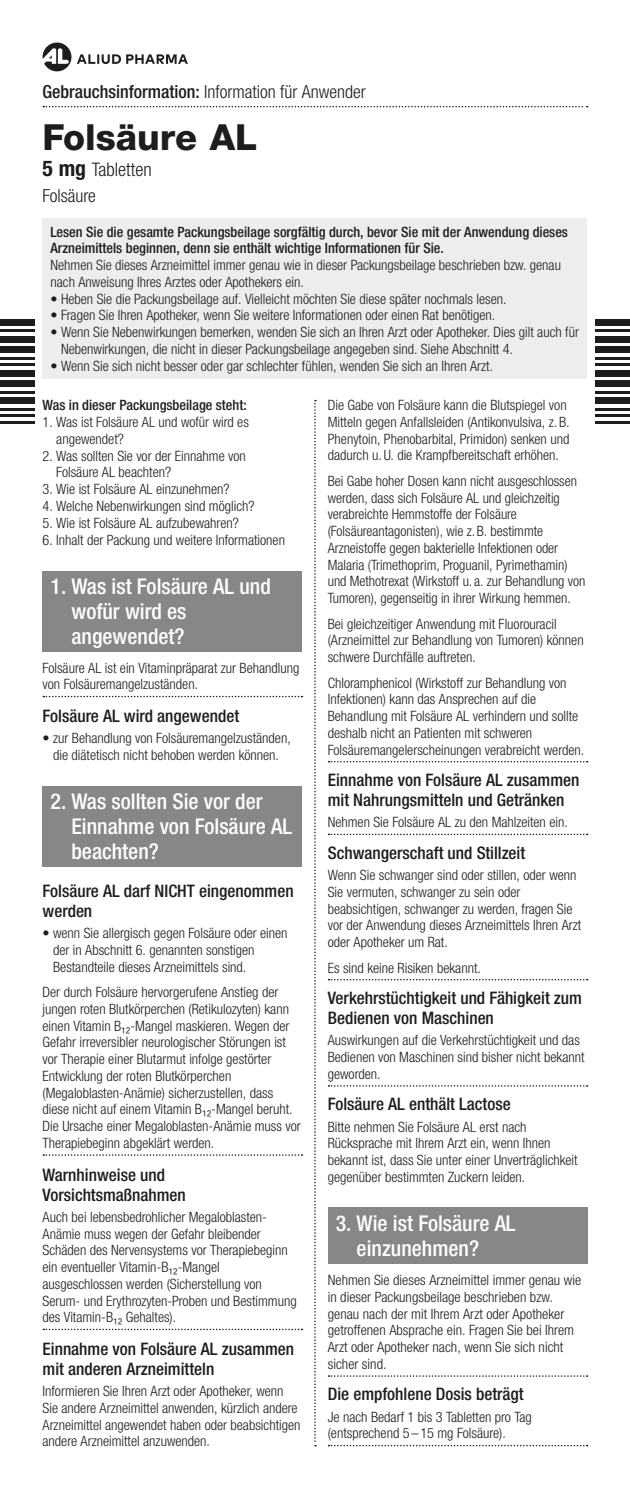
<style>
.page{position:relative;width:630px;height:1489px;background:#fff}
.page>*{position:absolute;margin:0;border:0;box-sizing:border-box;transform-origin:0 0}
.t1{font:800 36px "Helvetica Neue LTW1 G";color:#1d1d1b}
.t2{font:500 condensed 21.75px/24.8px "Helvetica Neue LTW1 G";color:#fff}
.t3{font:300 condensed 18.75px "Helvetica Neue LTW1 G";color:#1d1d1b}
.t4{font:300 condensed 18px "Helvetica Neue LTW1 G";color:#1d1d1b}
.t5{font:500 condensed 17.25px/20px "Helvetica Neue LTW1 G";color:#1d1d1b}
.t6{font:300 condensed 14.25px/16.8px "Helvetica Neue LTW1 G";color:#1d1d1b}
.t7{font:500 condensed 14.25px/16.8px "Helvetica Neue LTW1 G";color:#1d1d1b}
.s1{font-weight:500}
.s2{font-weight:700;font-size:21.75px}
</style>
<div class="page">
<svg style="left:43px;top:106px;width:544px;height:1px"></svg>
<div style="left:43px;top:218px;width:544px;height:160px;background:#ededed"></div>
<svg style="left:43px;top:695px;width:259px;height:2px"></svg>
<svg style="left:43px;top:1154px;width:259px;height:1px"></svg>
<svg style="left:43px;top:1328px;width:259px;height:1px"></svg>
<div style="left:43px;top:570px;width:259px;height:81px;background:#878787"></div>
<div style="left:43px;top:785px;width:259px;height:81px;background:#878787"></div>
<svg style="left:328px;top:761px;width:259px;height:1px"></svg>
<svg style="left:328px;top:833px;width:259px;height:2px"></svg>
<svg style="left:328px;top:979px;width:259px;height:1px"></svg>
<svg style="left:328px;top:1085px;width:259px;height:1px"></svg>
<svg style="left:328px;top:1375px;width:259px;height:1px"></svg>
<svg style="left:328px;top:1444px;width:259px;height:2px"></svg>
<div style="left:327px;top:1207px;width:260px;height:56px;background:#878787"></div>
<svg style="left:314px;top:400px;width:2px;height:1046px"></svg>
<svg style="left:43px;top:43px;width:145px;height:28px"></svg>
<hr style="left:0;top:421px;width:34px;height:2px;background:#1d1d1b">
<hr style="left:0;top:415px;width:34px;height:2px;background:#1d1d1b">
<hr style="left:0;top:408px;width:34px;height:2px;background:#1d1d1b">
<div style="left:0;top:398px;width:34px;height:6px;background:#1d1d1b"></div>
<hr style="left:0;top:391px;width:34px;height:2px;background:#1d1d1b">
<div style="left:0;top:381px;width:34px;height:6px;background:#1d1d1b"></div>
<div style="left:0;top:370px;width:34px;height:6px;background:#1d1d1b"></div>
<hr style="left:0;top:364px;width:34px;height:2px;background:#1d1d1b">
<hr style="left:0;top:357px;width:34px;height:2px;background:#1d1d1b">
<div style="left:0;top:347px;width:34px;height:6px;background:#1d1d1b"></div>
<div style="left:0;top:336px;width:34px;height:6px;background:#1d1d1b"></div>
<hr style="left:0;top:330px;width:34px;height:2px;background:#1d1d1b">
<div style="left:0;top:319px;width:34px;height:6px;background:#1d1d1b"></div>
<hr style="left:595px;top:421px;width:34px;height:2px;background:#1d1d1b">
<hr style="left:595px;top:415px;width:34px;height:2px;background:#1d1d1b">
<hr style="left:595px;top:408px;width:34px;height:2px;background:#1d1d1b">
<div style="left:595px;top:398px;width:34px;height:6px;background:#1d1d1b"></div>
<hr style="left:595px;top:391px;width:34px;height:2px;background:#1d1d1b">
<div style="left:595px;top:381px;width:34px;height:6px;background:#1d1d1b"></div>
<div style="left:595px;top:370px;width:34px;height:6px;background:#1d1d1b"></div>
<hr style="left:595px;top:364px;width:34px;height:2px;background:#1d1d1b">
<hr style="left:595px;top:357px;width:34px;height:2px;background:#1d1d1b">
<div style="left:595px;top:347px;width:34px;height:6px;background:#1d1d1b"></div>
<div style="left:595px;top:336px;width:34px;height:6px;background:#1d1d1b"></div>
<hr style="left:595px;top:330px;width:34px;height:2px;background:#1d1d1b">
<div style="left:595px;top:319px;width:34px;height:6px;background:#1d1d1b"></div>
<p class="t4" style="left:43px;top:81px;width:324px"><span class="s1">Gebrauchsinformation:</span> Information für Anwender</p>
<h1 class="t1" style="left:43px;top:116px;width:216px">Folsäure AL</h1>
<h3 class="t3" style="left:43px;top:158px;width:111px"><span class="s2">5 mg</span> Tabletten</h3>
<p class="t4" style="left:43px;top:185px;width:55px">Folsäure</p>
<p class="t7" style="left:50px;top:223px;width:518px">Lesen Sie die gesamte Packungsbeilage sorgfältig durch, bevor Sie mit der Anwendung dieses<br>Arzneimittels beginnen, denn sie enthält wichtige Informationen für Sie.</p>
<p class="t6" style="left:50px;top:257px;width:511px">Nehmen Sie dieses Arzneimittel immer genau wie in dieser Packungsbeilage beschrieben bzw. genau nach Anweisung Ihres Arztes oder Apothekers ein.</p>
<p class="t6" style="left:50px;top:290px;width:457px">• Heben Sie die Packungsbeilage auf. Vielleicht möchten Sie diese später nochmals lesen.</p>
<p class="t6" style="left:50px;top:307px;width:446px">• Fragen Sie Ihren Apotheker, wenn Sie weitere Informationen oder einen Rat benötigen.</p>
<p class="t6" style="left:61px;top:324px;width:519px;text-indent:-11px">• Wenn Sie Nebenwirkungen bemerken, wenden Sie sich an Ihren Arzt oder Apotheker. Dies gilt auch für<br>Nebenwirkungen, die nicht in dieser Packungsbeilage angegeben sind. Siehe Abschnitt 4.</p>
<p class="t6" style="left:50px;top:357px;width:444px">• Wenn Sie sich nicht besser oder gar schlechter fühlen, wenden Sie sich an Ihren Arzt.</p>
<p class="t7" style="left:43px;top:396px;width:206px">Was in dieser Packungsbeilage steht:</p>
<p class="t6" style="left:56px;top:413px;width:194px;text-indent:-14px">1. Was ist Folsäure AL und wofür wird es angewendet?</p>
<p class="t6" style="left:56px;top:447px;width:191px;text-indent:-14px">2. Was sollten Sie vor der Einnahme von<br>Folsäure AL beachten?</p>
<p class="t6" style="left:43px;top:481px;width:188px">3. Wie ist Folsäure AL einzunehmen?</p>
<p class="t6" style="left:43px;top:498px;width:213px">4. Welche Nebenwirkungen sind möglich?</p>
<p class="t6" style="left:43px;top:514px;width:198px">5. Wie ist Folsäure AL aufzubewahren?</p>
<p class="t6" style="left:43px;top:531px;width:244px">6. Inhalt der Packung und weitere Informationen</p>
<h2 class="t2" style="left:71px;top:574px;width:201px;text-indent:-21px">1. Was ist Folsäure AL und wofür wird es angewendet?</h2>
<p class="t6" style="left:43px;top:659px;width:258px">Folsäure AL ist ein Vitaminpräparat zur Behandlung von Folsäuremangelzuständen.</p>
<p class="t5" style="left:43px;top:706px;width:198px">Folsäure AL wird angewendet</p>
<p class="t6" style="left:43px;top:730px;width:249px;text-align:center">• zur Behandlung von Folsäuremangelzuständen, die diätetisch nicht behoben werden können.</p>
<h2 class="t2" style="left:71px;top:789px;width:222px;text-indent:-21px">2. Was sollten Sie vor der<br>Einnahme von Folsäure AL beachten?</h2>
<p class="t5" style="left:43px;top:881px;width:252px">Folsäure AL darf NICHT eingenommen werden</p>
<p class="t6" style="left:53px;top:925px;width:236px;text-indent:-11px">• wenn Sie allergisch gegen Folsäure oder einen der in Abschnitt 6. genannten sonstigen<br>Bestandteile dieses Arzneimittels sind.</p>
<p class="t6" style="left:43px;top:983px;width:259px">Der durch Folsäure hervorgerufene Anstieg der jungen roten Blutkörperchen (Retikulozyten) kann einen Vitamin B12-Mangel maskieren. Wegen der Gefahr irreversibler neurologischer Störungen ist vor Therapie einer Blutarmut infolge gestörter Entwicklung der roten Blutkörperchen (Megaloblasten-Anämie) sicherzustellen, dass diese nicht auf einem Vitamin B12-Mangel beruht.<br>Die Ursache einer Megaloblasten-Anämie muss vor Therapiebeginn abgeklärt werden.</p>
<p class="t5" style="left:43px;top:1164px;width:145px">Warnhinweise und<br>Vorsichtsmaßnahmen</p>
<p class="t6" style="left:43px;top:1208px;width:255px">Auch bei lebensbedrohlicher Megaloblasten-Anämie muss wegen der Gefahr bleibender Schäden des Nervensystems vor Therapiebeginn ein eventueller Vitamin-B12-Mangel ausgeschlossen werden (Sicherstellung von Serum- und Erythrozyten-Proben und Bestimmung des Vitamin-B12 Gehaltes).</p>
<p class="t5" style="left:43px;top:1338px;width:253px">Einnahme von Folsäure AL zusammen mit anderen Arzneimitteln</p>
<p class="t6" style="left:43px;top:1382px;width:259px">Informieren Sie Ihren Arzt oder Apotheker, wenn Sie andere Arzneimittel anwenden, kürzlich andere Arzneimittel angewendet haben oder beabsichtigen andere Arzneimittel anzuwenden.</p>
<p class="t6" style="left:327px;top:397px;width:243px">Die Gabe von Folsäure kann die Blutspiegel von Mitteln gegen Anfallsleiden (Antikonvulsiva, z.B.<br>Phenytoin, Phenobarbital, Primidon) senken und dadurch u. U. die Krampfbereitschaft erhöhen.</p>
<p class="t6" style="left:327px;top:472px;width:259px">Bei Gabe hoher Dosen kann nicht ausgeschlossen werden, dass sich Folsäure AL und gleichzeitig verabreichte Hemmstoffe der Folsäure (Folsäureantagonisten), wie z.B. bestimmte Arzneistoffe gegen bakterielle Infektionen oder Malaria (Trimethoprim, Proguanil, Pyrimethamin) und Methotrexat (Wirkstoff u. a. zur Behandlung von Tumoren), gegenseitig in ihrer Wirkung hemmen.</p>
<p class="t6" style="left:327px;top:615px;width:257px">Bei gleichzeitiger Anwendung mit Fluorouracil (Arzneimittel zur Behandlung von Tumoren) können schwere Durchfälle auftreten.</p>
<p class="t6" style="left:327px;top:674px;width:258px">Chloramphenicol (Wirkstoff zur Behandlung von Infektionen) kann das Ansprechen auf die Behandlung mit Folsäure AL verhindern und sollte deshalb nicht an Patienten mit schweren Folsäuremangelerscheinungen verabreicht werden.</p>
<p class="t5" style="left:327px;top:770px;width:253px">Einnahme von Folsäure AL zusammen mit Nahrungsmitteln und Getränken</p>
<p class="t6" style="left:327px;top:814px;width:241px">Nehmen Sie Folsäure AL zu den Mahlzeiten ein.</p>
<p class="t5" style="left:327px;top:842px;width:199px">Schwangerschaft und Stillzeit</p>
<p class="t6" style="left:327px;top:866px;width:255px">Wenn Sie schwanger sind oder stillen, oder wenn Sie vermuten, schwanger zu sein oder beabsichtigen, schwanger zu werden, fragen Sie vor der Anwendung dieses Arzneimittels Ihren Arzt oder Apotheker um Rat.</p>
<p class="t6" style="left:327px;top:959px;width:154px">Es sind keine Risiken bekannt.</p>
<p class="t5" style="left:327px;top:987px;width:256px">Verkehrstüchtigkeit und Fähigkeit zum<br>Bedienen von Maschinen</p>
<p class="t6" style="left:327px;top:1031px;width:258px">Auswirkungen auf die Verkehrstüchtigkeit und das<br>Bedienen von Maschinen sind bisher nicht bekannt geworden.</p>
<p class="t5" style="left:327px;top:1094px;width:184px">Folsäure AL enthält Lactose</p>
<p class="t6" style="left:327px;top:1118px;width:251px">Bitte nehmen Sie Folsäure AL erst nach Rücksprache mit Ihrem Arzt ein, wenn Ihnen bekannt ist, dass Sie unter einer Unverträglichkeit gegenüber bestimmten Zuckern leiden.</p>
<h2 class="t2" style="left:356px;top:1210px;width:160px;text-indent:-21px">3. Wie ist Folsäure AL einzunehmen?</h2>
<p class="t6" style="left:327px;top:1271px;width:255px">Nehmen Sie dieses Arzneimittel immer genau wie in dieser Packungsbeilage beschrieben bzw. genau nach der mit Ihrem Arzt oder Apotheker getroffenen Absprache ein. Fragen Sie bei Ihrem Arzt oder Apotheker nach, wenn Sie sich nicht sicher sind.</p>
<p class="t5" style="left:327px;top:1384px;width:197px">Die empfohlene Dosis beträgt</p>
<p class="t6" style="left:327px;top:1408px;width:205px">Je nach Bedarf 1 bis 3 Tabletten pro Tag (entsprechend 5– 15 mg Folsäure).</p>
</div>
